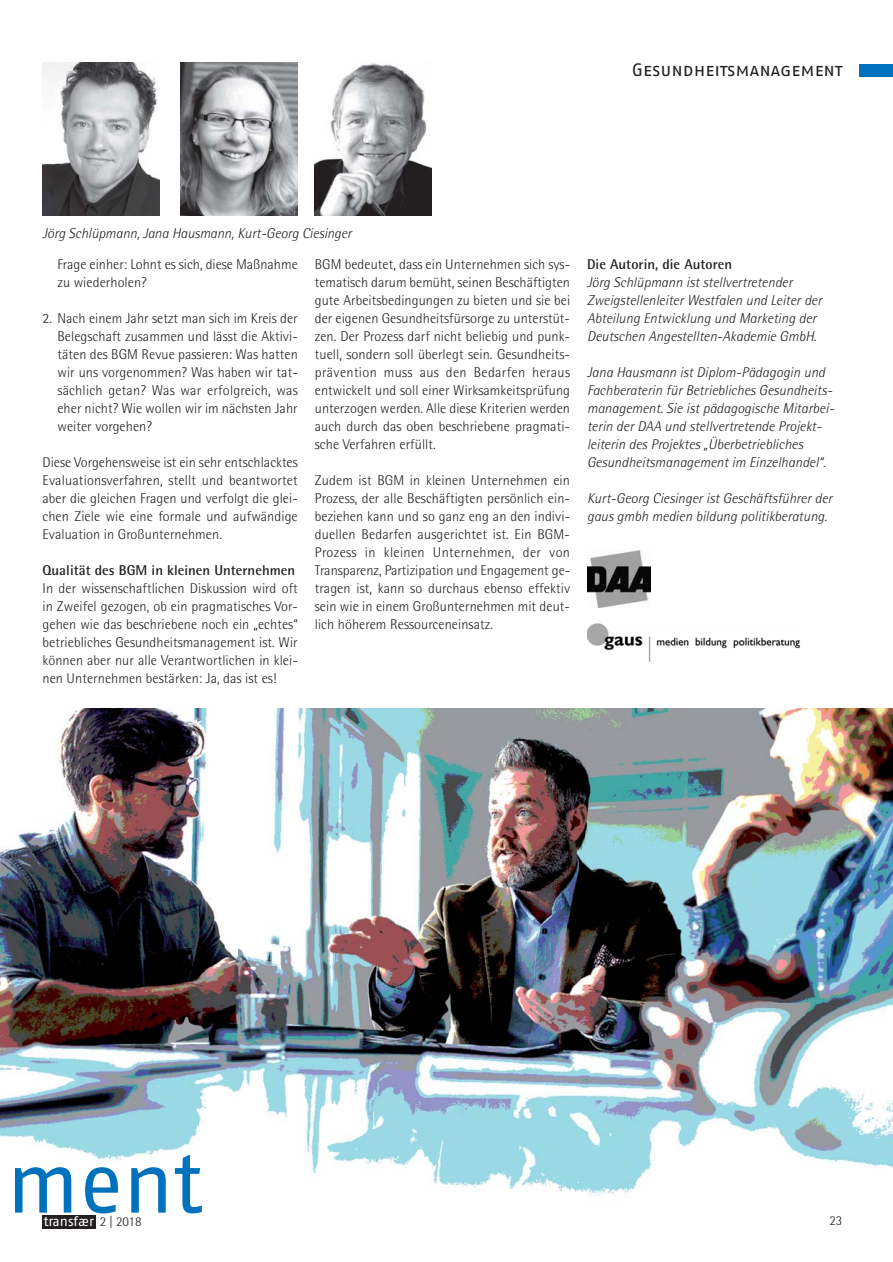
<style>
.page{position:relative;width:893px;height:1262px;background:#fff}
.page>*{position:absolute;margin:0;border:0;box-sizing:border-box;transform-origin:0 0}
.t1{font:84px "Fago No";color:#0071bc}
.t2{font:18px "Fago No Regular Caps";letter-spacing:-.01em;color:#231f20}
.t3{font:300 14.25px/18px "Rotis Semi Sans";letter-spacing:.005em;color:#231f20;text-align:justify}
.t4{font:italic 300 14.25px/18px "Rotis Semi Sans";letter-spacing:.005em;color:#231f20}
.t5{font:700 14.25px "Rotis Semi Sans";letter-spacing:.005em;color:#231f20}
.t6{font:13.5px "Fago No";color:#fff}
.t7{font:300 13.5px "Rotis Semi Sans";color:#231f20}
.s1{font-family:"Rotis Semi Sans";font-weight:300;color:#231f20}
</style>
<div class="page">
<img style="left:0;top:708px;width:892px;height:521px">
<div style="left:43px;top:1215px;width:53px;height:13px;background:#231f20"></div>
<div style="left:859px;top:64px;width:33px;height:13px;background:#0071bc"></div>
<img style="left:43px;top:62px;width:116px;height:154px">
<img style="left:181px;top:62px;width:117px;height:154px">
<img style="left:315px;top:63px;width:117px;height:153px">
<img style="left:587px;top:551px;width:63px;height:56px">
<img style="left:587px;top:623px;width:213px;height:38px">
<p class="t2" style="left:631px;top:60px;width:212px">Gesundheitsmanagement</p>
<p class="t4" style="left:43px;top:224px;width:311px">Jörg Schlüpmann, Jana Hausmann, Kurt-Georg Ciesinger</p>
<p class="t3" style="left:57px;top:255px;width:242px">Frage einher: Lohnt es sich, diese Maßnahme zu wiederholen?</p>
<p class="t3" style="left:57px;top:309px;width:242px;text-indent:-15px">2. Nach einem Jahr setzt man sich im Kreis der Belegschaft zusammen und lässt die Aktivi&shy;täten des BGM Revue passieren: Was hatten wir uns vorgenommen? Was haben wir tat&shy;sächlich getan? Was war erfolgreich, was eher nicht? Wie wollen wir im nächsten Jahr weiter vorgehen?</p>
<p class="t3" style="left:43px;top:453px;width:257px">Diese Vorgehensweise ist ein sehr entschlacktes Evaluationsverfahren, stellt und beantwortet aber die gleichen Fragen und verfolgt die glei&shy;chen Ziele wie eine formale und aufwändige Evaluation in Großunternehmen.</p>
<p class="t5" style="left:43px;top:561px;width:254px">Qualität des BGM in kleinen Unternehmen</p>
<p class="t3" style="left:43px;top:579px;width:257px">In der wissenschaftlichen Diskussion wird oft in Zweifel gezogen, ob ein pragmatisches Vor&shy;gehen wie das beschriebene noch ein „echtes“ betriebliches Gesundheitsmanagement ist. Wir können aber nur alle Verantwortlichen in klei&shy;nen Unternehmen bestärken: Ja, das ist es!</p>
<p class="t3" style="left:315px;top:255px;width:257px">BGM bedeutet, dass ein Unternehmen sich sys&shy;tematisch darum bemüht, seinen Beschäftigten gute Arbeitsbedingungen zu bieten und sie bei der eigenen Gesundheitsfürsorge zu unterstüt&shy;zen. Der Prozess darf nicht beliebig und punk&shy;tuell, sondern soll überlegt sein. Gesundheits&shy;prävention muss aus den Bedarfen heraus entwickelt und soll einer Wirksamkeitsprüfung unterzogen werden. Alle diese Kriterien werden auch durch das oben beschriebene pragmati&shy;sche Verfahren erfüllt.</p>
<p class="t3" style="left:315px;top:471px;width:257px">Zudem ist BGM in kleinen Unternehmen ein Prozess, der alle Beschäftigten persönlich ein&shy;beziehen kann und so ganz eng an den indivi&shy;duellen Bedarfen ausgerichtet ist. Ein BGM-Prozess in kleinen Unternehmen, der von Transparenz, Partizipation und Engagement ge&shy;tragen ist, kann so durchaus ebenso effektiv sein wie in einem Großunternehmen mit deut&shy;lich höherem Ressourceneinsatz.</p>
<p class="t5" style="left:587px;top:255px;width:146px">Die Autorin, die Autoren</p>
<p class="t4" style="left:587px;top:273px;width:236px">Jörg Schlüpmann ist stellvertretender Zweigstellen leiter Westfalen und Leiter der Abteilung Entwicklung und Marketing der Deutschen Angestellten-Akademie GmbH.</p>
<p class="t4" style="left:587px;top:363px;width:249px">Jana Hausmann ist Diplom-Pädagogin und Fachberaterin für Betriebliches Gesundheits&shy;management. Sie ist pädagogische Mitarbei&shy;terin der DAA und stellvertretende Projekt - leiterin des Projektes „Überbetriebliches Gesundheitsmanagement im Einzelhandel“.</p>
<p class="t4" style="left:587px;top:489px;width:247px">Kurt-Georg Ciesinger ist Geschäftsführer der gaus gmbh medien bildung politikberatung.</p>
<h1 class="t1" style="left:7px;top:1135px;width:197px">ment</h1>
<p class="t6" style="left:44px;top:1213px;width:99px">transfær <span class="s1">2 | 2018</span></p>
<p class="t7" style="left:829px;top:1212px;width:15px">23</p>
</div>
